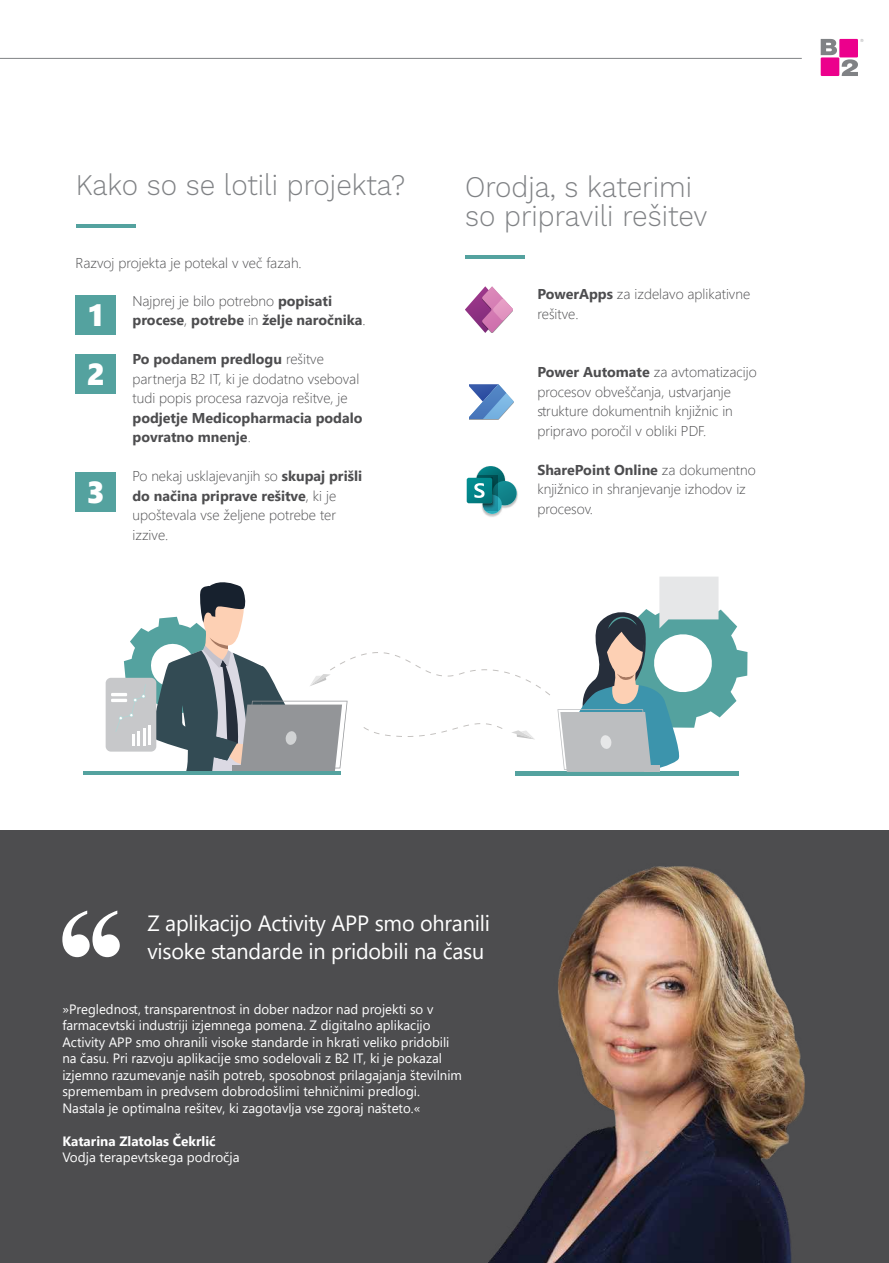
<style>
.page{position:relative;width:889px;height:1263px;background:#fff}
.page>*{position:absolute;margin:0;border:0;box-sizing:border-box;transform-origin:0 0}
.t1{font:30.3px/59.1px "Segoe UI Black";color:#fff}
.t2{font:300 29.55px/29.5px "Work Sans";color:#808285;scale:.94 1}
.t3{font:22.05px/28.2px "Segoe UI";letter-spacing:-.01em;color:#fff}
.t4{font:300 14.25px/19.5px "Segoe UI";color:#4d4d4f}
.t5{font:700 14.25px/19.5px "Segoe UI";color:#4d4d4f}
.t6{font:13.5px/16.5px "Segoe UI";color:#fff}
.t7{font:700 13.5px "Segoe UI";color:#fff}
.s1{font-weight:300}
.s2{font-weight:700}
</style>
<div class="page">
<hr style="left:0;top:58px;width:801px;height:1px;background:#808285">
<svg style="left:820px;top:39px;width:43px;height:37px"></svg>
<hr style="left:76px;top:224px;width:59px;height:3px;background:#54a29f">
<hr style="left:465px;top:256px;width:59px;height:3px;background:#54a29f">
<div style="left:0;top:831px;width:889px;height:432px;background:#4d4d4f"></div>
<svg style="left:62px;top:910px;width:58px;height:47px"></svg>
<img style="left:367px;top:830px;width:520px;height:433px">
<div style="left:76px;top:295px;width:40px;height:40px;background:#54a29f"></div>
<div style="left:76px;top:355px;width:40px;height:39px;background:#54a29f"></div>
<div style="left:76px;top:472px;width:40px;height:40px;background:#54a29f"></div>
<hr style="left:515px;top:772px;width:224px;height:4px;background:#54a29f">
<div style="left:106px;top:678px;width:50px;height:74px;background:#c7c8ca;border-radius:5px"></div>
<hr style="left:111px;top:699px;width:16px;height:3px;background:#fff">
<hr style="left:111px;top:693px;width:16px;height:3px;background:#fff">
<svg style="left:557px;top:577px;width:190px;height:195px"></svg>
<div style="left:643px;top:766px;width:16px;height:6px;background:#bcbec0"></div>
<svg style="left:115px;top:582px;width:435px;height:190px"></svg>
<hr style="left:83px;top:771px;width:258px;height:4px;background:#54a29f">
<svg style="left:466px;top:286px;width:46px;height:47px"></svg>
<svg style="left:469px;top:384px;width:44px;height:36px"></svg>
<img style="left:487px;top:491px;width:31px;height:26px">
<img style="left:485px;top:489px;width:32px;height:26px">
<svg style="left:467px;top:466px;width:49px;height:48px"></svg>
<h2 class="t2" style="left:76px;top:172px;width:352px">Kako so se lotili projekta?</h2>
<p class="t4" style="left:76px;top:252px;width:228px">Razvoj projekta je potekal v več fazah.</p>
<h1 class="t1" style="left:87px;top:284px;width:20px">1<br>2</h1>
<h1 class="t1" style="left:87px;top:461px;width:20px">3</h1>
<p class="t5" style="left:132px;top:290px;width:235px"><span class="s1">Najprej je bilo potrebno</span> popisati procese<span class="s1">,</span> potrebe <span class="s1">in</span> želje naročnika<span class="s1">.</span></p>
<p class="t4" style="left:132px;top:348px;width:228px"><span class="s2">Po podanem predlogu</span> rešitve partnerja B2 IT, ki je dodatno vseboval tudi popis procesa razvoja rešitve, je</p>
<p class="t5" style="left:132px;top:407px;width:231px">podjetje Medicopharmacia podalo povratno mnenje<span class="s1">.</span></p>
<p class="t4" style="left:132px;top:465px;width:231px">Po nekaj usklajevanjih so <span class="s2">skupaj prišli do načina priprave rešitve</span>, ki je upoštevala vse željene potrebe ter izzive.</p>
<h2 class="t2" style="left:465px;top:173px;width:259px">Orodja, s katerimi so pripravili rešitev</h2>
<p class="t4" style="left:537px;top:283px;width:214px"><span class="s2">PowerApps</span> za izdelavo aplikativne rešitve.</p>
<p class="t4" style="left:537px;top:361px;width:221px"><span class="s2">Power Automate</span> za avtomatizacijo procesov obveščanja, ustvarjanje strukture dokumentnih knjižnic in pripravo poročil v obliki PDF.</p>
<p class="t4" style="left:537px;top:459px;width:220px"><span class="s2">SharePoint Online</span> za dokumentno knjižnico in shranjevanje izhodov iz procesov.</p>
<h3 class="t3" style="left:147px;top:907px;width:344px">Z aplikacijo Activity APP smo ohranili visoke standarde in pridobili na času</h3>
<p class="t6" style="left:62px;top:1000px;width:401px">»Preglednost, transparentnost in dober nadzor nad projekti so v farmacevtski industriji izjemnega pomena. Z digitalno aplikacijo Activity APP smo ohranili visoke standarde in hkrati veliko pridobili na času. Pri razvoju aplikacije smo sodelovali z B2 IT, ki je pokazal izjemno razumevanje naših potreb, sposobnost prilagajanja številnim spremembam in predvsem dobrodošlimi tehničnimi predlogi.<br>Nastala je optimalna rešitev, ki zagotavlja vse zgoraj našteto.«</p>
<p class="t7" style="left:62px;top:1128px;width:155px">Katarina Zlatolas Čekrlić</p>
<p class="t6" style="left:62px;top:1148px;width:179px">Vodja terapevtskega področja</p>
</div>
